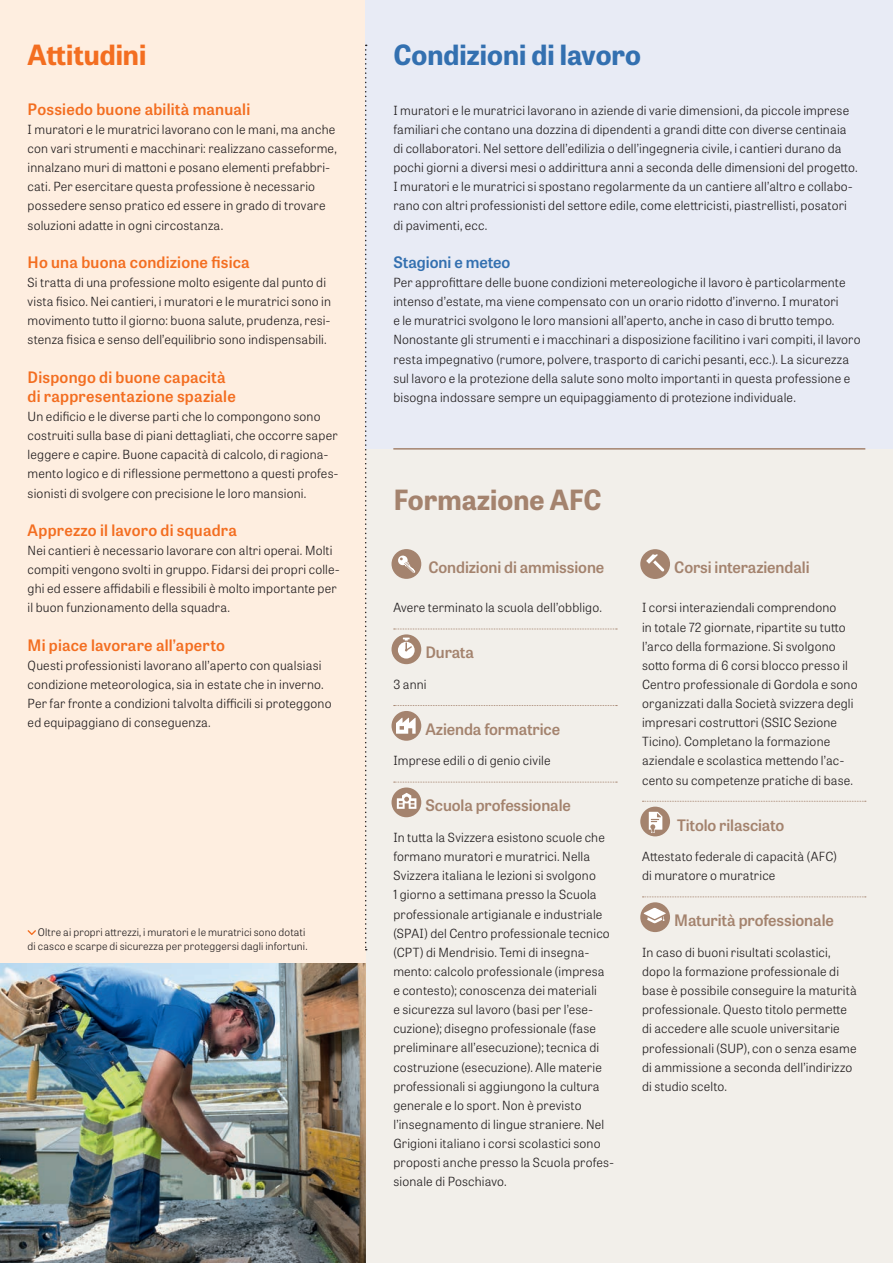
<style>
.page{position:relative;width:893px;height:1263px;background:#fff}
.page>*{position:absolute;margin:0;border:0;box-sizing:border-box;transform-origin:0 0}
.t1{font:700 27.75px "Tablet Gothic";color:#3370b0}
.t2{font:700 27.75px "Tablet Gothic";color:#a4836e}
.t3{font:700 27.75px "Tablet Gothic";color:#f36e21}
.t4{font:600 15.75px/19.2px "Tablet Gothic";letter-spacing:.015em;color:#f36e21}
.t5{font:600 15.75px "Tablet Gothic";letter-spacing:-.005em;color:#a4836e}
.t6{font:600 15.75px "Tablet Gothic";color:#3370b0}
.t7{font:300 12.6px/19.2px "Tablet Gothic";letter-spacing:.015em;color:#231f20}
.t8{font:300 10.5px/14.4px "Tablet Gothic";letter-spacing:.015em;color:#231f20;text-align:right}
</style>
<div class="page">
<div style="left:366px;top:430px;width:527px;height:833px;background:#f2efea"></div>
<div style="left:0;top:0;width:366px;height:1263px;background:#feeee0"></div>
<div style="left:366px;top:0;width:527px;height:449px;background:#e8ebf5"></div>
<img style="left:0;top:963px;width:366px;height:300px">
<svg style="left:28px;top:930px;width:8px;height:5px"></svg>
<svg style="left:365px;top:45px;width:2px;height:905px"></svg>
<svg style="left:394px;top:629px;width:223px;height:1px"></svg>
<svg style="left:394px;top:705px;width:223px;height:1px"></svg>
<svg style="left:394px;top:782px;width:223px;height:1px"></svg>
<div style="left:391px;top:549px;width:30px;height:30px;background:#a4836e;border-radius:50%"></div>
<svg style="left:398px;top:555px;width:17px;height:18px"></svg>
<div style="left:391px;top:634px;width:30px;height:30px;background:#a4836e;border-radius:50%"></div>
<svg style="left:398px;top:638px;width:17px;height:20px"></svg>
<div style="left:391px;top:711px;width:30px;height:30px;background:#a4836e;border-radius:50%"></div>
<svg style="left:396px;top:718px;width:20px;height:16px"></svg>
<div style="left:391px;top:787px;width:30px;height:30px;background:#a4836e;border-radius:50%"></div>
<svg style="left:397px;top:793px;width:19px;height:16px"></svg>
<svg style="left:642px;top:801px;width:224px;height:1px"></svg>
<svg style="left:642px;top:896px;width:224px;height:1px"></svg>
<div style="left:640px;top:549px;width:30px;height:30px;background:#a4836e;border-radius:50%"></div>
<svg style="left:646px;top:554px;width:18px;height:18px"></svg>
<svg style="left:640px;top:807px;width:30px;height:29px"></svg>
<svg style="left:649px;top:812px;width:13px;height:21px"></svg>
<div style="left:640px;top:902px;width:30px;height:30px;background:#a4836e;border-radius:50%"></div>
<svg style="left:643px;top:908px;width:23px;height:15px"></svg>
<hr style="left:393px;top:448px;width:472px;height:2px;background:#a4836e">
<h1 class="t3" style="left:28px;top:36px;width:120px">Attitudini</h1>
<p class="t4" style="left:28px;top:99px;width:224px">Possiedo buone abilità manuali</p>
<p class="t7" style="left:28px;top:119px;width:310px">I muratori e le muratrici lavorano con le mani, ma anche con vari strumenti e macchinari: realizzano casseforme, innalzano muri di mattoni e posano elementi prefabbri&shy;cati. Per esercitare questa professione è necessario possedere senso pratico ed essere in grado di trovare soluzioni adatte in ogni circostanza.</p>
<p class="t4" style="left:28px;top:252px;width:224px">Ho una buona condizione fisica</p>
<p class="t7" style="left:28px;top:272px;width:305px">Si tratta di una professione molto esigente dal punto di vista fisico. Nei cantieri, i muratori e le muratrici sono in movimento tutto il giorno: buona salute, prudenza, resi&shy;stenza fisica e senso dell’equilibrio sono indispensabili.</p>
<p class="t4" style="left:28px;top:367px;width:210px">Dispongo di buone capacità di rappresentazione spaziale</p>
<p class="t7" style="left:28px;top:406px;width:312px">Un edificio e le diverse parti che lo compongono sono costruiti sulla base di piani dettagliati, che occorre saper leggere e capire. Buone capacità di calcolo, di ragiona&shy;mento logico e di riflessione permettono a questi profes&shy;sionisti di svolgere con precisione le loro mansioni.</p>
<p class="t4" style="left:28px;top:520px;width:211px">Apprezzo il lavoro di squadra</p>
<p class="t7" style="left:28px;top:540px;width:313px">Nei cantieri è necessario lavorare con altri operai. Molti compiti vengono svolti in gruppo. Fidarsi dei propri colle&shy;ghi ed essere affidabili e flessibili è molto importante per il buon funzionamento della squadra.</p>
<p class="t4" style="left:28px;top:635px;width:199px">Mi piace lavorare all’aperto</p>
<p class="t7" style="left:28px;top:655px;width:305px">Questi professionisti lavorano all’aperto con qualsiasi condizione meteorologica, sia in estate che in inverno.<br>Per far fronte a condizioni talvolta difficili si proteggono ed equipaggiano di conseguenza.</p>
<p class="t8" style="left:28px;top:925px;width:281px">Oltre ai propri attrezzi, i muratori e le muratrici sono dotati<br>di casco e scarpe di sicurezza per proteggersi dagli infortuni.</p>
<h1 class="t1" style="left:393px;top:36px;width:249px">Condizioni di lavoro</h1>
<p class="t7" style="left:393px;top:100px;width:466px">I muratori e le muratrici lavorano in aziende di varie dimensioni, da piccole imprese familiari che contano una dozzina di dipendenti a grandi ditte con diverse centinaia di collaboratori. Nel settore dell’edilizia o dell’ingegneria civile, i cantieri durano da pochi giorni a diversi mesi o addirittura anni a seconda delle dimensioni del progetto.<br>I muratori e le muratrici si spostano regolarmente da un cantiere all’altro e collabo&shy;rano con altri professionisti del settore edile, come elettricisti, piastrellisti, posatori di pavimenti, ecc.</p>
<p class="t6" style="left:393px;top:251px;width:119px">Stagioni e meteo</p>
<p class="t7" style="left:393px;top:272px;width:469px">Per approfittare delle buone condizioni metereologiche il lavoro è particolarmente intenso d’estate, ma viene compensato con un orario ridotto d’inverno. I muratori<br>e le muratrici svolgono le loro mansioni all’aperto, anche in caso di brutto tempo.<br>Nonostante gli strumenti e i macchinari a disposizione facilitino i vari compiti, il lavoro resta impegnativo (rumore, polvere, trasporto di carichi pesanti, ecc.). La sicurezza sul lavoro e la protezione della salute sono molto importanti in questa professione e bisogna indossare sempre un equipaggiamento di protezione individuale.</p>
<h1 class="t2" style="left:393px;top:480px;width:210px">Formazione AFC</h1>
<p class="t5" style="left:428px;top:556px;width:177px">Condizioni di ammissione</p>
<p class="t7" style="left:393px;top:598px;width:210px">Avere terminato la scuola dell’obbligo.</p>
<p class="t5" style="left:425px;top:641px;width:50px">Durata</p>
<p class="t7" style="left:393px;top:674px;width:35px">3 anni</p>
<p class="t5" style="left:425px;top:718px;width:136px">Azienda formatrice</p>
<p class="t7" style="left:393px;top:751px;width:159px">Imprese edili o di genio civile</p>
<p class="t5" style="left:425px;top:794px;width:147px">Scuola professionale</p>
<p class="t7" style="left:393px;top:827px;width:222px">In tutta la Svizzera esistono scuole che formano muratori e muratrici. Nella Svizzera italiana le lezioni si svolgono<br>1 giorno a settimana presso la Scuola professionale artigianale e industriale (SPAI) del Centro professionale tecnico (CPT) di Mendrisio. Temi di insegna&shy;mento: calcolo professionale (impresa e contesto); conoscenza dei materiali<br>e sicurezza sul lavoro (basi per l’ese&shy;cuzione); disegno professionale (fase preliminare all’esecuzione); tecnica di costruzione (esecuzione). Alle materie professionali si aggiungono la cultura generale e lo sport. Non è previsto l’insegnamento di lingue straniere. Nel Grigioni italiano i corsi scolastici sono proposti anche presso la Scuola profes&shy;sionale di Poschiavo.</p>
<p class="t5" style="left:674px;top:556px;width:137px">Corsi interaziendali</p>
<p class="t7" style="left:642px;top:598px;width:217px">I corsi interaziendali comprendono<br>in totale 72 giornate, ripartite su tutto l’arco della formazione. Si svolgono sotto forma di 6 corsi blocco presso il Centro professionale di Gordola e sono organizzati dalla Società svizzera degli impresari costruttori (SSIC Sezione Ticino). Completano la formazione aziendale e scolastica mettendo l’ac&shy;cento su competenze pratiche di base.</p>
<p class="t5" style="left:677px;top:814px;width:109px">Titolo rilasciato</p>
<p class="t7" style="left:642px;top:846px;width:196px">Attestato federale di capacità (AFC) di muratore o muratrice</p>
<p class="t5" style="left:674px;top:909px;width:161px">Maturità professionale</p>
<p class="t7" style="left:642px;top:942px;width:216px">In caso di buoni risultati scolastici, dopo la formazione professionale di base è possibile conseguire la maturità professionale. Questo titolo permette di accedere alle scuole universitarie professionali (SUP), con o senza esame di ammissione a seconda dell’indirizzo di studio scelto.</p>
</div>
